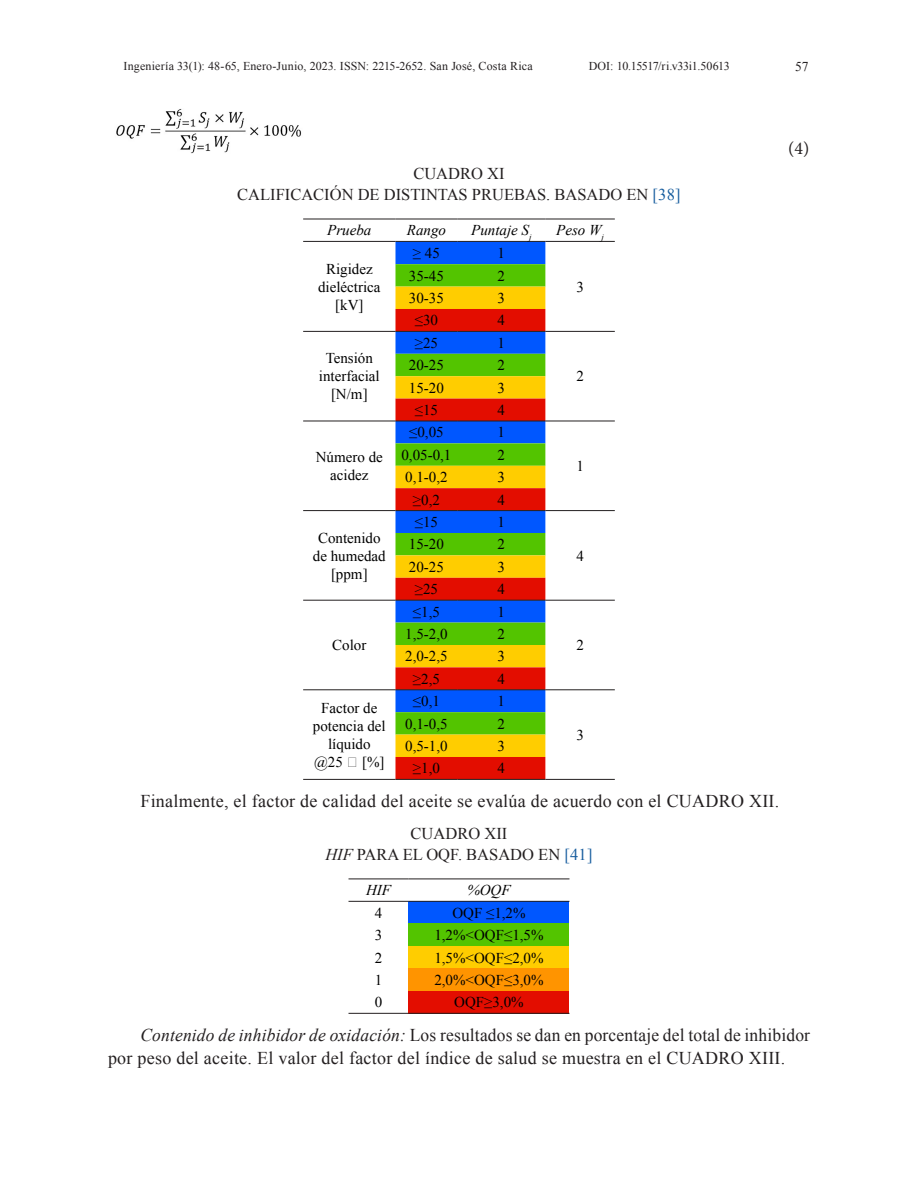
<style>
.page{position:relative;width:918px;height:1188px;background:#fff}
.page>*{position:absolute;margin:0;border:0;box-sizing:border-box;transform-origin:0 0}
.Cuerpo_de_texto{font:18px/22.5px "Times New Roman";letter-spacing:.015em;color:#231f20}
.Objeto_anclado{font:18px "Minion Pro";color:#231f20}
.Título_tabla{font:16.5px "Times New Roman";color:#231f20}
.Texto_tablas{font:15px/18px "Times New Roman";color:#000;text-align:center}
.Texto_tablas-2{font:italic 15px "Times New Roman";color:#000}
.t1{font:13.5px "Times New Roman";color:#231f20}
.t2{font:12px "Times New Roman";letter-spacing:.005em;color:#231f20}
.t3{font:12px "Times New Roman";letter-spacing:-.025em;color:#231f20}
.s1{color:#175d9e}
.s2{font-style:italic}
</style>
<div class="page">
<img style="left:116px;top:109px;width:185px;height:45px">
<div style="left:395px;top:242px;width:150px;height:22px;background:#0057ff"></div>
<svg style="left:395px;top:264px;width:150px;height:23px;background:#59c505"></svg>
<div style="left:395px;top:287px;width:150px;height:22px;background:#ffcd00"></div>
<svg style="left:395px;top:309px;width:150px;height:112px;background:#9f6834"></svg>
<div style="left:395px;top:422px;width:150px;height:21px;background:#0057ff"></div>
<svg style="left:395px;top:443px;width:150px;height:23px;background:#57c406"></svg>
<div style="left:395px;top:466px;width:150px;height:22px;background:#ffcd00"></div>
<svg style="left:395px;top:488px;width:150px;height:291px;background:#977a41"></svg>
<hr style="left:303px;top:779px;width:92px;height:1px;background:#231f20">
<hr style="left:545px;top:779px;width:70px;height:1px;background:#231f20">
<hr style="left:303px;top:219px;width:92px;height:1px;background:#231f20">
<hr style="left:395px;top:219px;width:62px;height:1px;background:#231f20">
<hr style="left:457px;top:219px;width:88px;height:1px;background:#231f20">
<hr style="left:545px;top:219px;width:70px;height:1px;background:#231f20">
<hr style="left:303px;top:241px;width:92px;height:1px;background:#231f20">
<hr style="left:395px;top:241px;width:62px;height:1px;background:#231f20">
<hr style="left:457px;top:241px;width:88px;height:1px;background:#231f20">
<hr style="left:545px;top:241px;width:70px;height:1px;background:#231f20">
<hr style="left:395px;top:779px;width:62px;height:1px;background:#231f20">
<hr style="left:457px;top:779px;width:88px;height:1px;background:#231f20">
<hr style="left:545px;top:421px;width:70px;height:1px;background:#231f20">
<hr style="left:395px;top:421px;width:62px;height:1px;background:#231f20">
<hr style="left:457px;top:421px;width:88px;height:1px;background:#231f20">
<hr style="left:303px;top:421px;width:92px;height:1px;background:#231f20">
<hr style="left:395px;top:331px;width:62px;height:1px;background:#231f20">
<hr style="left:457px;top:331px;width:88px;height:1px;background:#231f20">
<hr style="left:303px;top:331px;width:92px;height:1px;background:#231f20">
<hr style="left:545px;top:331px;width:70px;height:1px;background:#231f20">
<hr style="left:395px;top:510px;width:62px;height:1px;background:#231f20">
<hr style="left:457px;top:510px;width:88px;height:1px;background:#231f20">
<hr style="left:545px;top:510px;width:70px;height:1px;background:#231f20">
<hr style="left:303px;top:510px;width:92px;height:1px;background:#231f20">
<hr style="left:545px;top:600px;width:70px;height:1px;background:#231f20">
<hr style="left:303px;top:600px;width:92px;height:1px;background:#231f20">
<hr style="left:395px;top:600px;width:62px;height:1px;background:#231f20">
<hr style="left:457px;top:600px;width:88px;height:1px;background:#231f20">
<hr style="left:545px;top:689px;width:70px;height:1px;background:#231f20">
<hr style="left:303px;top:689px;width:92px;height:1px;background:#231f20">
<hr style="left:395px;top:689px;width:62px;height:1px;background:#231f20">
<hr style="left:457px;top:689px;width:88px;height:1px;background:#231f20">
<div style="left:409px;top:901px;width:160px;height:23px;background:#0057ff"></div>
<div style="left:409px;top:924px;width:160px;height:22px;background:#53c400"></div>
<div style="left:409px;top:946px;width:160px;height:23px;background:#ffcd00"></div>
<div style="left:409px;top:969px;width:160px;height:22px;background:#ff9400"></div>
<div style="left:409px;top:991px;width:160px;height:22px;background:#e30d00"></div>
<hr style="left:349px;top:879px;width:60px;height:1px;background:#231f20">
<hr style="left:409px;top:879px;width:160px;height:1px;background:#231f20">
<hr style="left:349px;top:901px;width:60px;height:1px;background:#231f20">
<hr style="left:409px;top:901px;width:160px;height:1px;background:#231f20">
<hr style="left:349px;top:1013px;width:60px;height:1px;background:#231f20">
<hr style="left:409px;top:1013px;width:160px;height:1px;background:#231f20">
<p class="t2" style="left:124px;top:58px;width:411px">Ingeniería 33(1): 48-65, Enero-Junio, 2023. ISSN: 2215-2652. San José, Costa Rica</p>
<p class="t3" style="left:589px;top:58px;width:143px">DOI: 10.15517/ri.v33i1.50613</p>
<p class="t1" style="left:795px;top:57px;width:15px">57</p>
<p class="Título_tabla" style="left:413px;top:162px;width:93px">CUADRO XI</p>
<p class="Título_tabla" style="left:237px;top:183px;width:445px">CALIFICACIÓN DE DISTINTAS PRUEBAS. BASADO EN <span class="s1">[38]</span></p>
<p class="Texto_tablas-2" style="left:327px;top:220px;width:46px">Prueba</p>
<p class="Texto_tablas-2" style="left:407px;top:220px;width:41px">Rango</p>
<p class="Texto_tablas-2" style="left:471px;top:220px;width:62px">Puntaje S<sub>j</sub></p>
<p class="Texto_tablas-2" style="left:556px;top:220px;width:49px">Peso W<sub>j</sub></p>
<p class="Texto_tablas" style="left:318px;top:260px;width:64px">Rigidez dieléctrica [kV]</p>
<p class="Texto_tablas" style="left:413px;top:244px;width:28px">≥ 45</p>
<p class="Texto_tablas" style="left:498px;top:244px;width:9px">1</p>
<p class="Texto_tablas" style="left:409px;top:266px;width:36px">35-45</p>
<p class="Texto_tablas" style="left:498px;top:266px;width:9px">2</p>
<p class="Texto_tablas" style="left:409px;top:289px;width:36px">30-35</p>
<p class="Texto_tablas" style="left:498px;top:289px;width:9px">3</p>
<p class="Texto_tablas" style="left:415px;top:311px;width:25px">≤30</p>
<p class="Texto_tablas" style="left:498px;top:311px;width:9px">4</p>
<p class="Texto_tablas" style="left:576px;top:278px;width:9px">3</p>
<p class="Texto_tablas" style="left:319px;top:349px;width:62px">Tensión interfacial [N/m]</p>
<p class="Texto_tablas" style="left:316px;top:448px;width:69px">Número de acidez</p>
<p class="Texto_tablas" style="left:313px;top:528px;width:74px">Contenido de humedad [ppm]</p>
<p class="Texto_tablas" style="left:332px;top:636px;width:36px">Color</p>
<p class="Texto_tablas" style="left:415px;top:334px;width:25px">≥25</p>
<p class="Texto_tablas" style="left:498px;top:334px;width:9px">1</p>
<p class="Texto_tablas" style="left:409px;top:356px;width:36px">20-25</p>
<p class="Texto_tablas" style="left:498px;top:356px;width:9px">2</p>
<p class="Texto_tablas" style="left:409px;top:378px;width:36px">15-20</p>
<p class="Texto_tablas" style="left:498px;top:378px;width:9px">3</p>
<p class="Texto_tablas" style="left:415px;top:401px;width:25px">≤15</p>
<p class="Texto_tablas" style="left:498px;top:401px;width:9px">4</p>
<p class="Texto_tablas" style="left:409px;top:423px;width:36px">≤0,05</p>
<p class="Texto_tablas" style="left:498px;top:423px;width:9px">1</p>
<p class="Texto_tablas" style="left:401px;top:446px;width:51px">0,05-0,1</p>
<p class="Texto_tablas" style="left:498px;top:446px;width:9px">2</p>
<p class="Texto_tablas" style="left:405px;top:468px;width:44px">0,1-0,2</p>
<p class="Texto_tablas" style="left:498px;top:468px;width:9px">3</p>
<p class="Texto_tablas" style="left:413px;top:490px;width:28px">≥0,2</p>
<p class="Texto_tablas" style="left:498px;top:490px;width:9px">4</p>
<p class="Texto_tablas" style="left:415px;top:513px;width:25px">≤15</p>
<p class="Texto_tablas" style="left:498px;top:513px;width:9px">1</p>
<p class="Texto_tablas" style="left:409px;top:535px;width:36px">15-20</p>
<p class="Texto_tablas" style="left:498px;top:535px;width:9px">2</p>
<p class="Texto_tablas" style="left:409px;top:558px;width:36px">20-25</p>
<p class="Texto_tablas" style="left:498px;top:558px;width:9px">3</p>
<p class="Texto_tablas" style="left:415px;top:580px;width:25px">≥25</p>
<p class="Texto_tablas" style="left:498px;top:580px;width:9px">4</p>
<p class="Texto_tablas" style="left:413px;top:602px;width:28px">≤1,5</p>
<p class="Texto_tablas" style="left:498px;top:602px;width:9px">1</p>
<p class="Texto_tablas" style="left:405px;top:625px;width:44px">1,5-2,0</p>
<p class="Texto_tablas" style="left:498px;top:625px;width:9px">2</p>
<p class="Texto_tablas" style="left:405px;top:647px;width:44px">2,0-2,5</p>
<p class="Texto_tablas" style="left:498px;top:647px;width:9px">3</p>
<p class="Texto_tablas" style="left:413px;top:670px;width:28px">≥2,5</p>
<p class="Texto_tablas" style="left:498px;top:670px;width:9px">4</p>
<p class="Texto_tablas" style="left:576px;top:367px;width:9px">2</p>
<p class="Texto_tablas" style="left:576px;top:457px;width:9px">1</p>
<p class="Texto_tablas" style="left:576px;top:546px;width:9px">4</p>
<p class="Texto_tablas" style="left:576px;top:636px;width:9px">2</p>
<p class="Objeto_anclado" style="left:788px;top:136px;width:23px">(4)</p>
<p class="Texto_tablas" style="left:413px;top:692px;width:28px">≤0,1</p>
<p class="Texto_tablas" style="left:498px;top:692px;width:9px">1</p>
<p class="Texto_tablas" style="left:313px;top:699px;width:74px">Factor de potencia del líquido</p>
<p class="Texto_tablas" style="left:314px;top:753px;width:72px">@25 ℃ [%]</p>
<p class="Texto_tablas" style="left:405px;top:714px;width:44px">0,1-0,5</p>
<p class="Texto_tablas" style="left:498px;top:714px;width:9px">2</p>
<p class="Texto_tablas" style="left:405px;top:737px;width:44px">0,5-1,0</p>
<p class="Texto_tablas" style="left:498px;top:737px;width:9px">3</p>
<p class="Texto_tablas" style="left:413px;top:759px;width:28px">≥1,0</p>
<p class="Texto_tablas" style="left:498px;top:759px;width:9px">4</p>
<p class="Cuerpo_de_texto" style="left:140px;top:790px;width:640px">Finalmente, el factor de calidad del aceite se evalúa de acuerdo con el CUADRO XII.</p>
<p class="Título_tabla" style="left:411px;top:822px;width:98px">CUADRO XII</p>
<p class="Título_tabla" style="left:325px;top:843px;width:269px"><span class="s2">HIF</span> PARA EL OQF. BASADO EN <span class="s1">[41]</span></p>
<p class="Texto_tablas-2" style="left:366px;top:880px;width:26px">HIF</p>
<p class="Texto_tablas-2" style="left:467px;top:880px;width:45px">%OQF</p>
<p class="Texto_tablas" style="left:375px;top:903px;width:9px">4</p>
<p class="Texto_tablas" style="left:452px;top:903px;width:75px">OQF ≤1,2%</p>
<p class="Texto_tablas" style="left:375px;top:926px;width:9px">3</p>
<p class="Texto_tablas" style="left:434px;top:926px;width:111px">1,2%&lt;OQF≤1,5%</p>
<p class="Texto_tablas" style="left:375px;top:948px;width:9px">2</p>
<p class="Texto_tablas" style="left:434px;top:948px;width:111px">1,5%&lt;OQF≤2,0%</p>
<p class="Texto_tablas" style="left:375px;top:971px;width:9px">1</p>
<p class="Texto_tablas" style="left:434px;top:971px;width:111px">2,0%&lt;OQF≤3,0%</p>
<p class="Texto_tablas" style="left:375px;top:993px;width:9px">0</p>
<p class="Texto_tablas" style="left:454px;top:993px;width:71px">OQF≥3,0%</p>
<p class="Cuerpo_de_texto" style="left:108px;top:1024px;width:704px;text-indent:32px"><span class="s2">Contenido de inhibidor de oxidación:</span> Los resultados se dan en porcentaje del total de inhibidor por peso del aceite. El valor del factor del índice de salud se muestra en el CUADRO XIII.</p>
<p class="Texto_tablas" style="left:576px;top:726px;width:9px">3</p>
</div>
